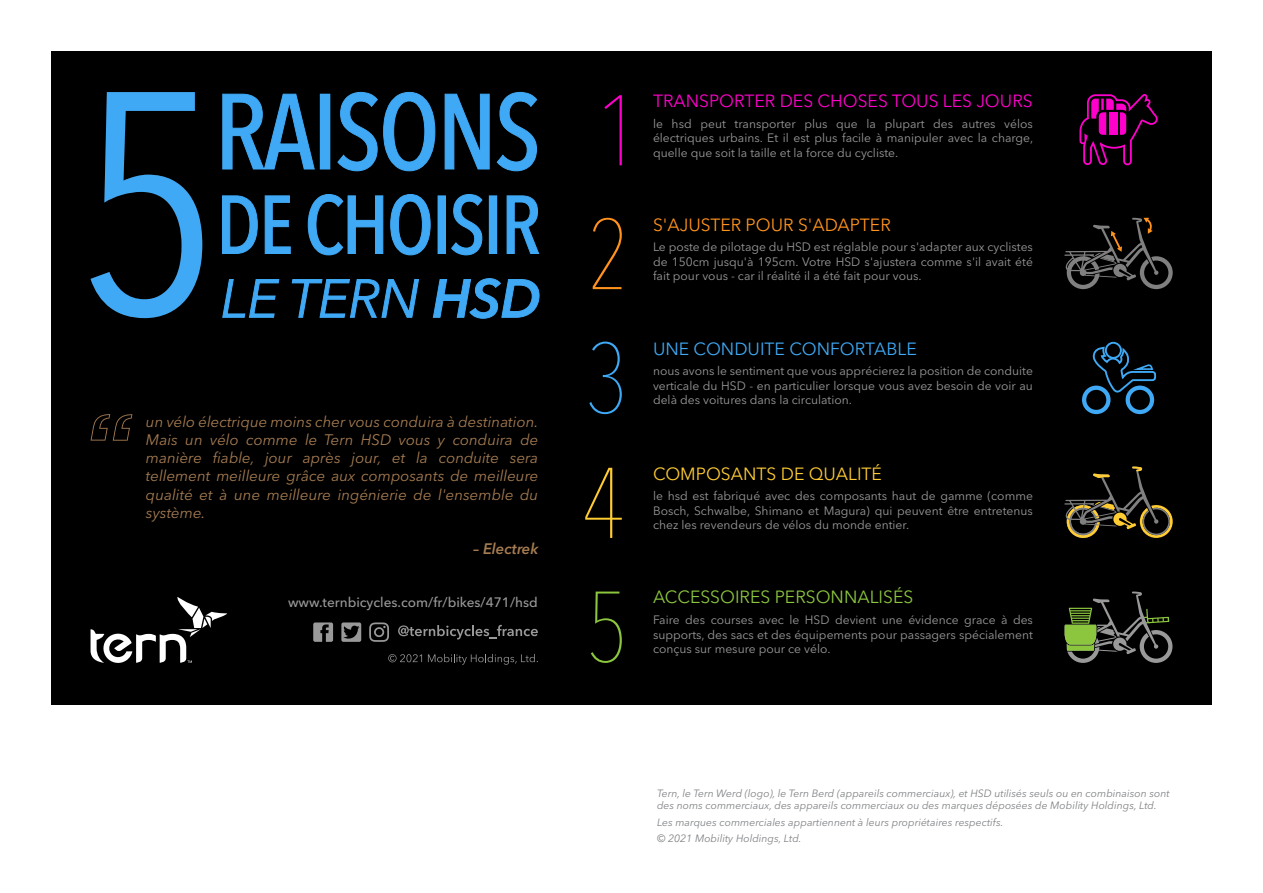
<style>
.page{position:relative;width:1263px;height:893px;background:#fff}
.page>*{position:absolute;margin:0;border:0;box-sizing:border-box;transform-origin:0 0}
.t1{font:17.55px "Avenir Next LT Pro";color:#f0c}
.t2{font:17.55px "Avenir Next LT Pro";color:#8cc63f}
.t3{font:17.55px "Avenir Next LT Pro";color:#ff931e}
.t4{font:17.55px "Avenir Next LT Pro";color:#3fa9f5}
.t5{font:17.55px "Avenir Next LT Pro";color:#fc3}
.t6{font:italic 15.15px/18.1px "Avenir Next LT Pro";color:#a67c52;text-align:justify}
.t7{font:italic 600 15.15px "Avenir Next LT Pro";color:#a67c52}
.t8{font:500 13.65px "Avenir Next LT Pro";color:#999}
.t9{font:12.15px/14.5px "Avenir Next LT Pro";color:#999;text-align:justify}
.t10{font:italic 10.5px/12px "Avenir Next LT Pro";color:#808285}
</style>
<div class="page">
<div style="left:51px;top:51px;width:1161px;height:653px;background:#000"></div>
<svg style="left:91px;top:414px;width:41px;height:27px"></svg>
<svg style="left:1064px;top:591px;width:108px;height:72px"></svg>
<svg style="left:591px;top:592px;width:31px;height:71px"></svg>
<svg style="left:1064px;top:218px;width:109px;height:71px"></svg>
<svg style="left:593px;top:218px;width:29px;height:71px"></svg>
<svg style="left:1064px;top:467px;width:109px;height:71px"></svg>
<svg style="left:585px;top:468px;width:37px;height:70px"></svg>
<svg style="left:1079px;top:94px;width:79px;height:71px"></svg>
<svg style="left:604px;top:95px;width:18px;height:70px"></svg>
<svg style="left:589px;top:342px;width:33px;height:72px"></svg>
<div style="left:1105px;top:342px;width:17px;height:17px;border:2px solid #3fa9f5;border-radius:50%"></div>
<svg style="left:1082px;top:345px;width:74px;height:69px"></svg>
<svg style="left:91px;top:597px;width:136px;height:66px"></svg>
<svg style="left:428px;top:654px;width:110px;height:11px"></svg>
<svg style="left:91px;top:92px;width:111px;height:226px"></svg>
<svg style="left:222px;top:94px;width:93px;height:76px"></svg>
<div style="left:320px;top:94px;width:10px;height:75px;background:#3fa9f5"></div>
<svg style="left:337px;top:92px;width:98px;height:79px"></svg>
<svg style="left:445px;top:94px;width:45px;height:76px"></svg>
<svg style="left:497px;top:92px;width:40px;height:79px"></svg>
<svg style="left:222px;top:195px;width:36px;height:59px"></svg>
<svg style="left:265px;top:195px;width:26px;height:59px"></svg>
<svg style="left:308px;top:194px;width:75px;height:61px"></svg>
<svg style="left:390px;top:194px;width:41px;height:61px"></svg>
<div style="left:438px;top:196px;width:7px;height:57px;background:#3fa9f5"></div>
<div style="left:438px;top:196px;width:8px;height:58px;border:1px solid #3fa9f5"></div>
<svg style="left:451px;top:194px;width:31px;height:61px"></svg>
<div style="left:489px;top:196px;width:8px;height:57px;background:#3fa9f5"></div>
<svg style="left:507px;top:195px;width:32px;height:59px"></svg>
<svg style="left:223px;top:279px;width:56px;height:38px"></svg>
<svg style="left:292px;top:279px;width:127px;height:38px"></svg>
<svg style="left:433px;top:278px;width:106px;height:40px"></svg>
<svg style="left:388px;top:654px;width:34px;height:8px"></svg>
<svg style="left:313px;top:622px;width:20px;height:20px"></svg>
<svg style="left:341px;top:622px;width:20px;height:20px"></svg>
<svg style="left:369px;top:622px;width:20px;height:20px"></svg>
<svg style="left:398px;top:625px;width:140px;height:14px"></svg>
<p class="t6" style="left:146px;top:413px;width:394px">un vélo électrique moins cher vous conduira à destination.<br>Mais un vélo comme le Tern HSD vous y conduira de manière fiable, jour après jour, et la conduite sera tellement meilleure grâce aux composants de meilleure qualité et à une meilleure ingénierie de l'ensemble du système.</p>
<p class="t7" style="left:473px;top:539px;width:67px">– Electrek</p>
<p class="t8" style="left:288px;top:594px;width:251px">www.ternbicycles.com/fr/bikes/471/hsd</p>
<h1 class="t1" style="left:653px;top:90px;width:381px">TRANSPORTER DES CHOSES TOUS LES JOURS</h1>
<p class="t9" style="left:653px;top:116px;width:382px">le hsd peut transporter plus que la plupart des autres vélos électriques urbains. Et il est plus facile à manipuler avec la charge, quelle que soit la taille et la force du cycliste.</p>
<h1 class="t3" style="left:653px;top:214px;width:239px">S'AJUSTER POUR S'ADAPTER</h1>
<p class="t9" style="left:653px;top:240px;width:381px">Le poste de pilotage du HSD est réglable pour s'adapter aux cyclistes de 150cm jusqu'à 195cm. Votre HSD s'ajustera comme s'il avait été fait pour vous - car il réalité il a été fait pour vous.</p>
<h1 class="t4" style="left:653px;top:338px;width:265px">UNE CONDUITE CONFORTABLE</h1>
<p class="t9" style="left:653px;top:364px;width:381px">nous avons le sentiment que vous apprécierez la position de conduite verticale du HSD - en particulier lorsque vous avez besoin de voir au delà des voitures dans la circulation.</p>
<h1 class="t5" style="left:653px;top:463px;width:230px">COMPOSANTS DE QUALITÉ</h1>
<p class="t9" style="left:653px;top:489px;width:381px">le hsd est fabriqué avec des composants haut de gamme (comme Bosch, Schwalbe, Shimano et Magura) qui peuvent être entretenus chez les revendeurs de vélos du monde entier.</p>
<h1 class="t2" style="left:653px;top:587px;width:262px">ACCESSOIRES PERSONNALISÉS</h1>
<p class="t9" style="left:653px;top:612px;width:381px">Faire des courses avec le HSD devient une évidence grace à des supports, des sacs et des équipements pour passagers spécialement conçus sur mesure pour ce vélo.</p>
<p class="t10" style="left:657px;top:787px;width:514px">Tern, le Tern Werd (logo), le Tern Berd (appareils commerciaux), et HSD utilisés seuls ou en combinaison sont des noms commerciaux, des appareils commerciaux ou des marques déposées de Mobility Holdings, Ltd.</p>
<p class="t10" style="left:657px;top:814px;width:348px;line-height:16.4px">Les marques commerciales appartiennent à leurs propriétaires respectifs. © 2021 Mobility Holdings, Ltd.</p>
</div>
